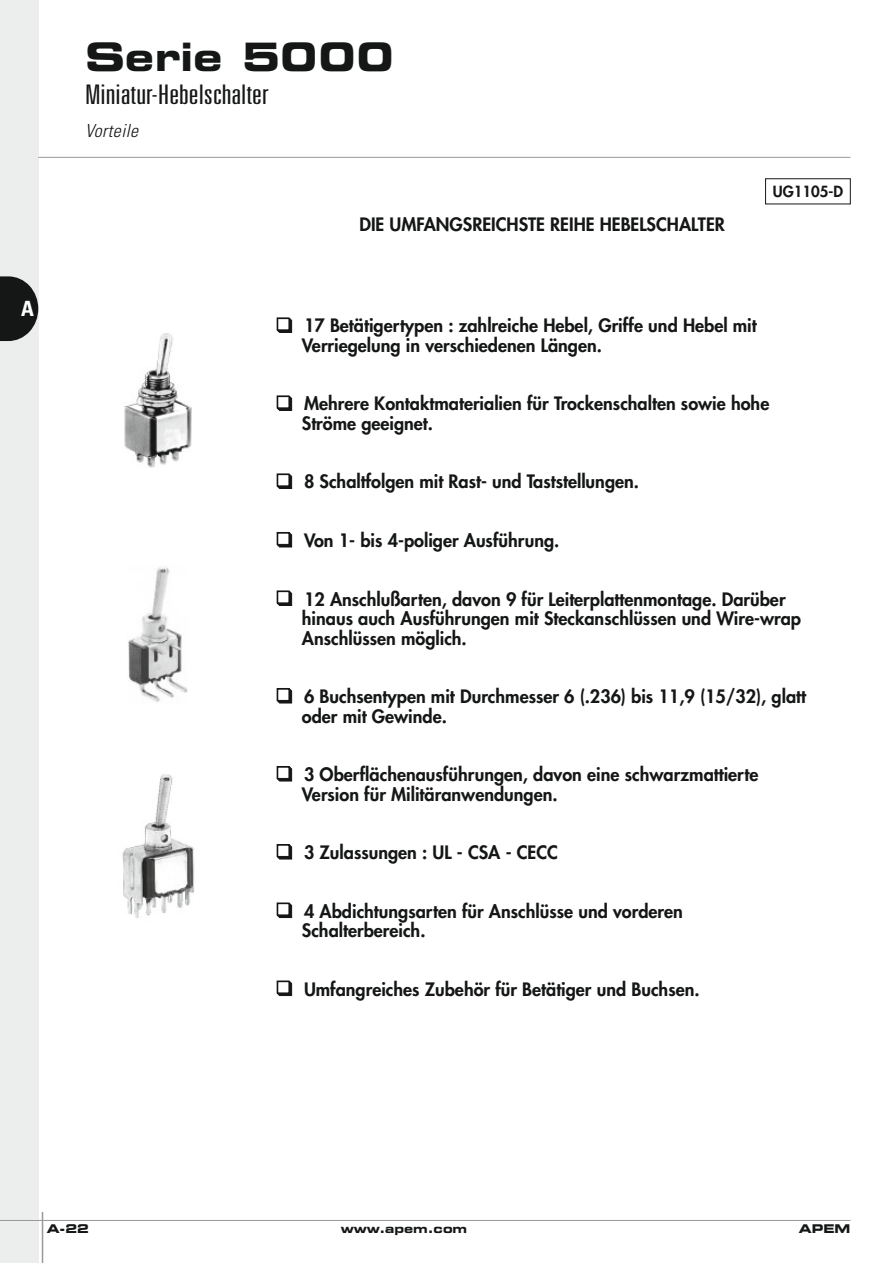
<style>
.page{position:relative;width:893px;height:1263px;background:#fff}
.page>*{position:absolute;margin:0;border:0;box-sizing:border-box;transform-origin:0 0}
.t1{font:700 expanded 39px "Square 721 BT";color:#151616}
.t2{font:300 ultra-condensed 27px "Univers";color:#151616;scale:1.3 1}
.t3{font:700 condensed 21px "Univers";color:#fff}
.t4{font:800 18px/19.5px "Futura";color:#151616}
.t5{font:italic 300 condensed 18px "Univers";color:#151616}
.t6{font:800 15px "Futura";color:#151616}
.t7{font:700 expanded 12px "Square 721 BT";color:#151616}
</style>
<div class="page">
<div style="left:0;top:0;width:38px;height:1263px;background:#eceded"></div>
<hr style="left:0;top:1220px;width:850px;height:1px;background:#989899">
<hr style="left:42px;top:1212px;width:1px;height:51px;background:#989899">
<hr style="left:38px;top:157px;width:812px;height:1px;background:#989899">
<svg style="left:0;top:276px;width:38px;height:65px"></svg>
<img style="left:124px;top:333px;width:68px;height:135px">
<img style="left:128px;top:566px;width:60px;height:136px">
<img style="left:122px;top:774px;width:72px;height:144px">
<p class="t3" style="left:21px;top:301px;width:14px">A</p>
<h1 class="t1" style="left:85px;top:43px;width:311px">Serie 5000</h1>
<h2 class="t2" style="left:85px;top:84px;width:143px">Miniatur-Hebelschalter</h2>
<p class="t5" style="left:85px;top:124px;width:58px">Vorteile</p>
<p class="t4" style="left:359px;top:215px;width:367px">DIE UMFANGSREICHSTE REIHE HEBELSCHALTER</p>
<p class="t6" style="left:773px;top:184px;width:72px">UG1105-D</p>
<p class="t4" style="left:302px;top:317px;width:456px;text-indent:-26px">❑ 17 Betätigertypen : zahlreiche Hebel, Griffe und Hebel mit<br>Verriegelung in verschiedenen Längen.</p>
<p class="t4" style="left:302px;top:395px;width:469px;text-indent:-26px">❑ Mehrere Kontaktmaterialien für Trockenschalten sowie hohe<br>Ströme geeignet.</p>
<p class="t4" style="left:276px;top:473px;width:364px">❑ 8 Schaltfolgen mit Rast- und Taststellungen.</p>
<p class="t4" style="left:276px;top:532px;width:285px">❑ Von 1- bis 4-poliger Ausführung.</p>
<p class="t4" style="left:302px;top:590px;width:501px;text-indent:-26px">❑ 12 Anschlußarten, davon 9 für Leiterplattenmontage. Darüber hinaus auch Ausführungen mit Steckanschlüssen und Wire-wrap<br>Anschlüssen möglich.</p>
<p class="t4" style="left:302px;top:688px;width:506px;text-indent:-26px">❑ 6 Buchsentypen mit Durchmesser 6 (.236) bis 11,9 (15/32), glatt oder mit Gewinde.</p>
<p class="t4" style="left:302px;top:766px;width:458px;text-indent:-26px">❑ 3 Oberflächenausführungen, davon eine schwarzmattierte<br>Version für Militäranwendungen.</p>
<p class="t4" style="left:276px;top:844px;width:283px">❑ 3 Zulassungen : UL - CSA - CECC</p>
<p class="t4" style="left:302px;top:902px;width:382px;text-indent:-26px">❑ 4 Abdichtungsarten für Anschlüsse und vorderen<br>Schalterbereich.</p>
<p class="t4" style="left:276px;top:980px;width:425px">❑ Umfangreiches Zubehör für Betätiger und Buchsen.</p>
<p class="t7" style="left:47px;top:1225px;width:44px">A-22</p>
<p class="t7" style="left:341px;top:1225px;width:128px">www.apem.com</p>
<p class="t7" style="left:799px;top:1225px;width:53px">APEM</p>
</div>
